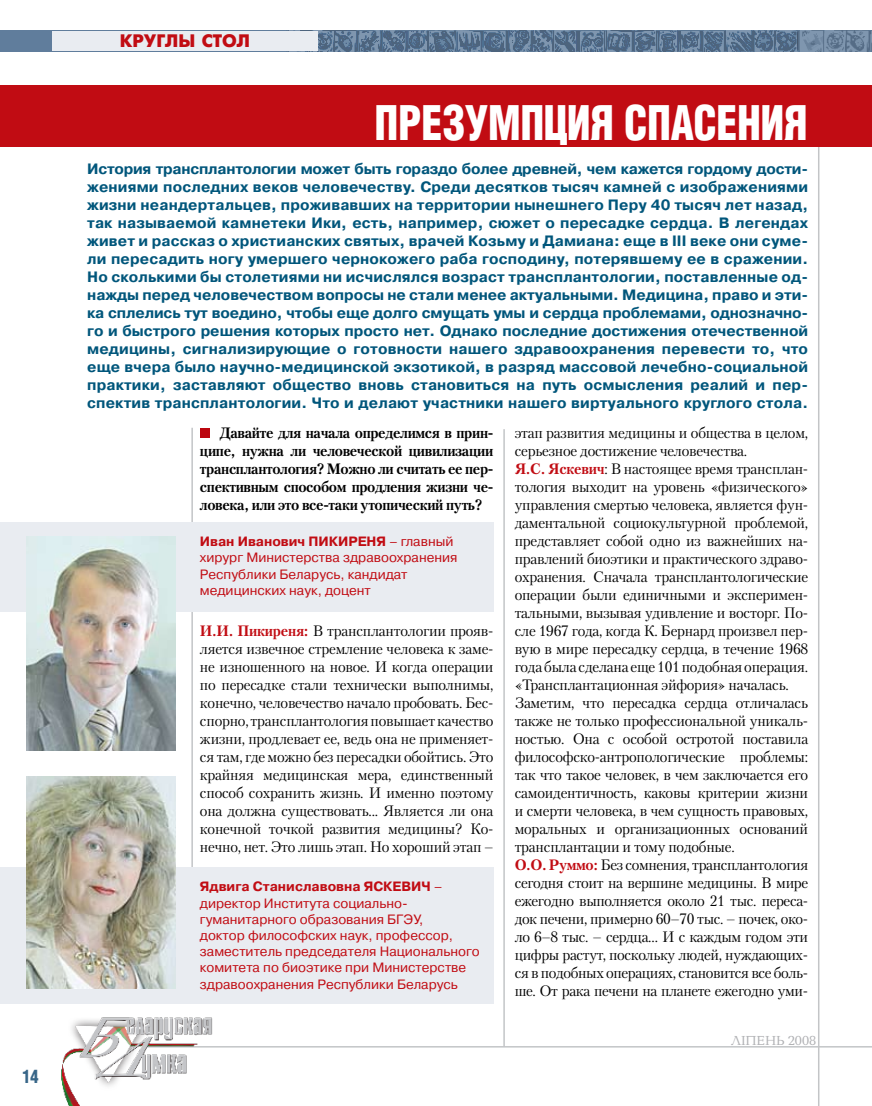
<style>
.page{position:relative;width:872px;height:1106px;background:#fff}
.page>*{position:absolute;margin:0;border:0;box-sizing:border-box;transform-origin:0 0}
.t1{font:700 46.5px "AG Letterica Cond L";color:#fff;scale:.9 1}
.t2{font:18px "Futuris Extra C";color:#c10c13}
.t3{font:700 18px "AG Letterica Cond L";color:#386688;scale:.9 1}
.t4{font:15px/18px "Petersburg C";letter-spacing:-.015em;color:#000;text-align:justify}
.t5{font:700 15px/18px "Pragmatica C";letter-spacing:.01em;color:#00567b;text-align:justify}
.t6{font:700 15px/18px "Petersburg C";letter-spacing:-.025em;color:#000;text-align:justify}
.t7{font:13.5px/16.2px "Pragmatica C";color:#c10c13}
.t8{font:700 13.5px "Pragmatica C";color:#c10c13}
.t9{font:13.5px "Baltica C";color:#aeafb2}
.s1{font-weight:700;color:#c10c13}
.s2{font-weight:700}
</style>
<div class="page">
<img style="left:285px;top:30px;width:587px;height:1px">
<svg style="left:0;top:31px;width:871px;height:21px;background:#5f7995"></svg>
<div style="left:52px;top:31px;width:266px;height:20px;background:#e9ecf1"></div>
<hr style="left:146px;top:1046px;width:726px;height:1px;background:#c3c5c7">
<img style="left:54px;top:1003px;width:176px;height:103px">
<svg style="left:871px;top:31px;width:1px;height:21px"></svg>
<hr style="left:818px;top:135px;width:1px;height:971px;background:#c3c5c7">
<hr style="left:191px;top:428px;width:2px;height:514px;background:#c3c5c7">
<hr style="left:503px;top:429px;width:2px;height:617px;background:#c3c5c7">
<div style="left:0;top:85px;width:872px;height:61px;background:#c10c13"></div>
<div style="left:0;top:522px;width:493px;height:90px;background:#e9ecf1"></div>
<img style="left:27px;top:537px;width:149px;height:213px">
<div style="left:0;top:867px;width:493px;height:136px;background:#e9ecf1"></div>
<img style="left:27px;top:776px;width:149px;height:212px">
<div style="left:200px;top:427px;width:10px;height:10px;background:#bc060f"></div>
<p class="t3" style="left:23px;top:1065px;width:20px">14</p>
<p class="t2" style="left:120px;top:31px;width:132px">КРУГЛЫ СТОЛ</p>
<h1 class="t1" style="left:375px;top:95px;width:482px">ПРЕЗУМПЦИЯ СПАСЕНИЯ</h1>
<p class="t5" style="left:87px;top:160px;width:722px">История трансплантологии может быть гораздо более древней, чем кажется гордому дости&shy;жениями последних веков человечеству. Среди десятков тысяч камней с изображениями жизни неандертальцев, проживавших на территории нынешнего Перу 40 тысяч лет назад, так называемой камнетеки Ики, есть, например, сюжет о пересадке сердца. В легендах живет и рассказ о христианских святых, врачей Козьму и Дамиана: еще в III веке они суме&shy;ли пересадить ногу умершего чернокожего раба господину, потерявшему ее в сражении.<br>Но сколькими бы столетиями ни исчислялся возраст трансплантологии, поставленные од&shy;нажды перед человечеством вопросы не стали менее актуальными. Медицина, право и эти&shy;ка сплелись тут воедино, чтобы еще долго смущать умы и сердца проблемами, однозначно&shy;го и быстрого решения которых просто нет. Однако последние достижения отечественной медицины, сигнализирующие о готовности нашего здравоохранения перевести то, что еще вчера было научно-медицинской экзотикой, в разряд массовой лечебно-социальной практики, заставляют общество вновь становиться на путь осмысления реалий и пер&shy;спектив трансплантологии. Что и делают участники нашего виртуального круглого стола.</p>
<p class="t4" style="left:514px;top:423px;width:295px;text-align:left">этап развития медицины и общества в целом, серьезное достижение человечества.<br><span class="s1">Я.С. Яскевич</span>: В настоящее время трансплан&shy;тология выходит на уровень «физического» управления смертью человека, является фун&shy;даментальной социокультурной проблемой, представляет собой одно из важнейших на&shy;правлений биоэтики и практического здраво&shy;охранения. Cначала трансплантологические операции были единичными и эксперимен&shy;тальными, вызывая удивление и восторг. По&shy;сле 1967 года, когда К. Бернард произвел пер&shy;вую в мире пересадку сердца, в течение 1968 года была сделана еще 101 подобная операция. «Трансплантационная эйфория» началась.<br>Заметим, что пересадка сердца отличалась также не только профессиональной уникаль&shy;ностью. Она с особой остротой поставила философско-антропологические проблемы: так что такое человек, в чем заключается его самоидентичность, каковы критерии жизни и смерти человека, в чем сущность правовых, моральных и организационных оснований трансплантации и тому подобные.<br><span class="s1">О.О. Руммо:</span> Без сомнения, трансплантология сегодня стоит на вершине медицины. В мире ежегодно выполняется около 21 тыс. переса&shy;док печени, примерно 60–70 тыс. – почек, око&shy;ло 6–8 тыс. – сердца… И с каждым годом эти цифры растут, поскольку людей, нуждающих&shy;ся в подобных операциях, становится все боль&shy;ше. От рака печени на планете ежегодно уми-</p>
<p class="t6" style="left:200px;top:423px;width:295px;text-indent:19px">Давайте для начала определимся в прин&shy;ципе, нужна ли человеческой цивилизации трансплантология? Можно ли считать ее пер&shy;спективным способом продления жизни че&shy;ловека, или это все-таки утопический путь?</p>
<p class="t7" style="left:200px;top:533px;width:259px"><span class="s2">Иван Иванович Пикиреня</span> – главный хирург Министерства здравоохранения<br>Республики Беларусь, кандидат медицинских наук, доцент</p>
<p class="t4" style="left:200px;top:621px;width:295px"><span class="s1">И.И. Пикиреня:</span> В трансплантологии прояв&shy;ляется извечное стремление человека к заме&shy;не изношенного на новое. И когда операции по пересадке стали технически выполнимы, конечно, человечество начало пробовать. Бес&shy;спорно, трансплантология повышает качество жизни, продлевает ее, ведь она не применяет&shy;ся там, где можно без пересадки обойтись. Это крайняя медицинская мера, единственный способ сохранить жизнь. И именно поэтому она должна существовать... Является ли она конечной точкой развития медицины? Ко&shy;нечно, нет. Это лишь этап. Но хороший этап –</p>
<p class="t8" style="left:200px;top:879px;width:212px">Ядвига Станиславовна Яскевич</p>
<p class="t7" style="left:434px;top:878px;width:10px">–</p>
<p class="t7" style="left:200px;top:895px;width:281px">директор Института социально&shy;гуманитарного образования БГЭУ,<br>доктор философских наук, профессор, заместитель председателя Национального комитета по биоэтике при Министерстве здравоохранения Республики Беларусь</p>
<p class="t9" style="left:731px;top:1033px;width:87px">ЛІПЕНЬ 2008</p>
</div>
